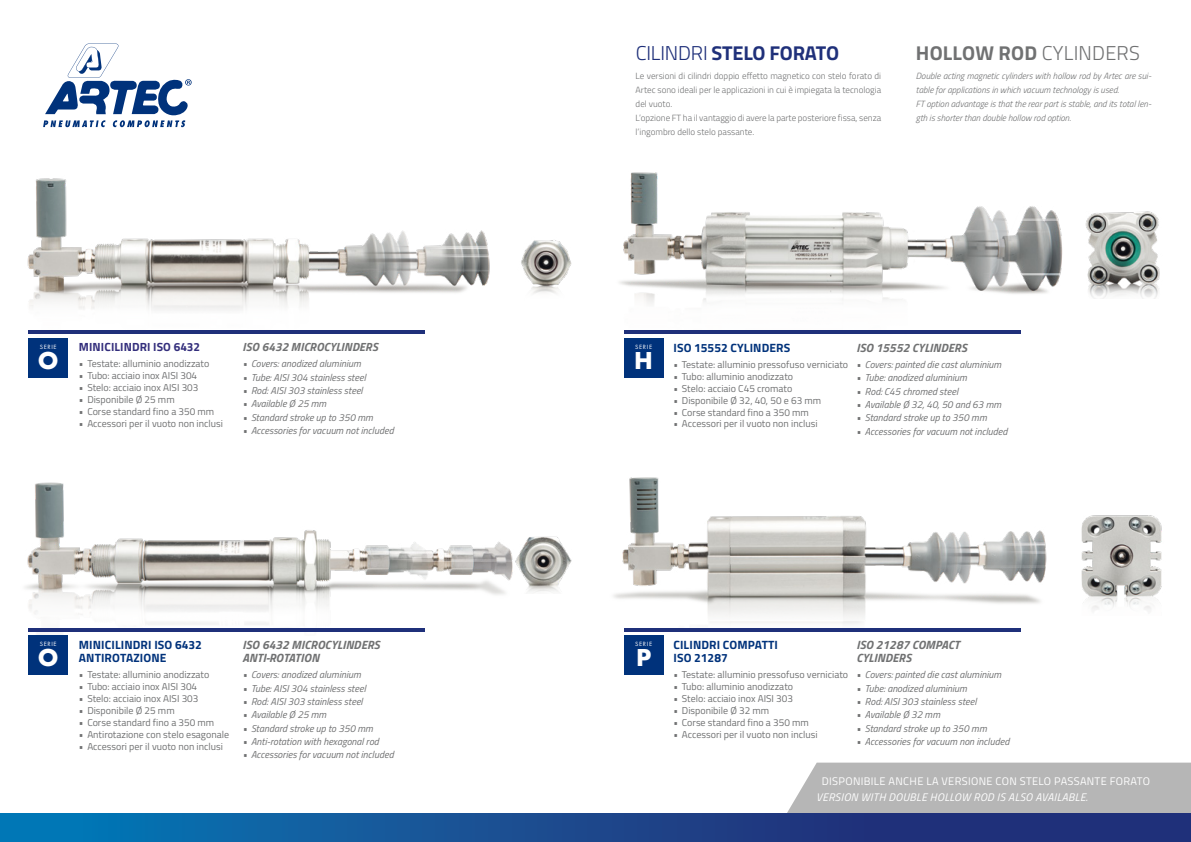
<style>
.page{position:relative;width:1191px;height:842px;background:#fff}
.page>*{position:absolute;margin:0;border:0;box-sizing:border-box;transform-origin:0 0}
.t1{font:700 25.5px "Futura PT";color:#fff}
.t2{font:700 20px "Titillium Web";letter-spacing:-.01em;color:#1f307a}
.t3{font:700 20px "Titillium Web";letter-spacing:.01em;color:#707172}
.t4{font:italic 700 12px/13px "Titillium Web";letter-spacing:.01em;color:#707172}
.t5{font:700 12px/13px "Titillium Web";letter-spacing:.01em;color:#00327b}
.t6{font:italic 700 11.8px "Titillium Web";letter-spacing:.01em;color:#707172}
.t7{font:700 11.8px "Titillium Web";letter-spacing:.01em;color:#332e7c}
.t8{font:11px "Titillium Web";letter-spacing:.03em;color:#fff}
.t9{font:italic 11px "Titillium Web";letter-spacing:.03em;color:#fff}
.t10{font:10px "Titillium Web";color:#707172}
.t11{font:italic 10px "Titillium Web";color:#707172}
.t12{font:300 9px/14px "Titillium Web";color:#707172}
.t13{font:italic 300 9px/14px "Titillium Web";color:#707172}
.t14{font:6.4px "Futura PT";letter-spacing:.11em;color:#fff}
.s1{font-weight:300}
</style>
<div class="page">
<img style="left:613px;top:477px;width:434px;height:147px">
<img style="left:25px;top:482px;width:482px;height:153px">
<img style="left:507px;top:536px;width:65px;height:57px">
<img style="left:1081px;top:515px;width:81px;height:95px">
<img style="left:27px;top:178px;width:463px;height:133px">
<img style="left:619px;top:172px;width:444px;height:162px">
<img style="left:521px;top:240px;width:51px;height:54px">
<img style="left:1085px;top:211px;width:75px;height:87px">
<svg style="left:780px;top:763px;width:411px;height:51px;background:#b6b7b8"></svg>
<div style="left:28px;top:338px;width:40px;height:39px;background:#00327b"></div>
<div style="left:624px;top:338px;width:39px;height:39px;background:#00327b"></div>
<svg style="left:43px;top:44px;width:149px;height:83px"></svg>
<div style="left:0;top:814px;width:1191px;height:28px;background:linear-gradient(to right,#0776b4,#27216d)"></div>
<hr style="left:28px;top:330px;width:397px;height:4px;background:#1f307a">
<hr style="left:624px;top:330px;width:396px;height:4px;background:#1f307a">
<div style="left:28px;top:635px;width:40px;height:40px;background:#00327b"></div>
<svg style="left:28px;top:627px;width:397px;height:4px;fill:#1f307a"></svg>
<div style="left:624px;top:635px;width:39px;height:40px;background:#00327b"></div>
<svg style="left:624px;top:628px;width:396px;height:3px"></svg>
<p class="t14" style="left:40px;top:343px;width:18px">SERIE</p>
<h1 class="t1" style="left:38px;top:344px;width:22px">O</h1>
<p class="t7" style="left:79px;top:338px;width:123px">MINICILINDRI ISO 6432</p>
<p class="t10" style="left:79px;top:356px;width:132px">• Testate: alluminio anodizzato</p>
<p class="t10" style="left:79px;top:368px;width:120px">• Tubo: acciaio inox AISI 304</p>
<p class="t10" style="left:79px;top:380px;width:121px">• Stelo: acciaio inox AISI 303</p>
<p class="t10" style="left:79px;top:392px;width:97px">• Disponibile Ø 25 mm</p>
<p class="t10" style="left:79px;top:404px;width:137px">• Corse standard fino a 350 mm</p>
<p class="t10" style="left:79px;top:416px;width:146px">• Accessori per il vuoto non inclusi</p>
<p class="t6" style="left:242px;top:338px;width:137px">ISO 6432 MICROCYLINDERS</p>
<p class="t11" style="left:242px;top:356px;width:120px">• Covers: anodized aluminium</p>
<p class="t11" style="left:242px;top:370px;width:125px">• Tube: AISI 304 stainless steel</p>
<p class="t11" style="left:242px;top:383px;width:122px">• Rod: AISI 303 stainless steel</p>
<p class="t11" style="left:242px;top:396px;width:85px">• Available Ø 25 mm</p>
<p class="t11" style="left:242px;top:410px;width:132px">• Standard stroke up to 350 mm</p>
<p class="t11" style="left:242px;top:423px;width:153px">• Accessories for vacuum not included</p>
<p class="t14" style="left:40px;top:640px;width:18px">SERIE</p>
<h1 class="t1" style="left:38px;top:641px;width:22px">O</h1>
<p class="t5" style="left:79px;top:638px;width:125px">MINICILINDRI ISO 6432<br>ANTIROTAZIONE</p>
<p class="t10" style="left:79px;top:667px;width:132px">• Testate: alluminio anodizzato</p>
<p class="t10" style="left:79px;top:679px;width:120px">• Tubo: acciaio inox AISI 304</p>
<p class="t10" style="left:79px;top:691px;width:121px">• Stelo: acciaio inox AISI 303</p>
<p class="t10" style="left:79px;top:703px;width:97px">• Disponibile Ø 25 mm</p>
<p class="t10" style="left:79px;top:715px;width:137px">• Corse standard fino a 350 mm</p>
<p class="t10" style="left:79px;top:727px;width:152px">• Antirotazione con stelo esagonale</p>
<p class="t10" style="left:79px;top:739px;width:146px">• Accessori per il vuoto non inclusi</p>
<p class="t4" style="left:243px;top:638px;width:139px">ISO 6432 MICROCYLINDERS<br>ANTI-ROTATION</p>
<p class="t11" style="left:242px;top:667px;width:120px">• Covers: anodized aluminium</p>
<p class="t11" style="left:242px;top:681px;width:125px">• Tube: AISI 304 stainless steel</p>
<p class="t11" style="left:242px;top:694px;width:122px">• Rod: AISI 303 stainless steel</p>
<p class="t11" style="left:242px;top:707px;width:85px">• Available Ø 25 mm</p>
<p class="t11" style="left:242px;top:721px;width:132px">• Standard stroke up to 350 mm</p>
<p class="t11" style="left:242px;top:734px;width:138px">• Anti-rotation with hexagonal rod</p>
<p class="t11" style="left:242px;top:747px;width:153px">• Accessories for vacuum not included</p>
<h2 class="t2" style="left:636px;top:37px;width:205px"><span class="s1">CILINDRI</span> STELO FORATO</h2>
<p class="t12" style="left:635px;top:68px;width:247px">Le versioni di cilindri doppio effetto magnetico con stelo forato di Artec sono ideali per le applicazioni in cui è impiegata la tecnologia del vuoto.<br>L’opzione FT ha il vantaggio di avere la parte posteriore fissa, senza l’ingombro dello stelo passante.</p>
<h2 class="t3" style="left:916px;top:37px;width:225px">HOLLOW ROD <span class="s1">CYLINDERS</span></h2>
<p class="t13" style="left:916px;top:68px;width:237px">Double acting magnetic cylinders with hollow rod by Artec are sui&shy;table for applications in which vacuum technology is used.<br>FT option advantage is that the rear part is stable, and its total len&shy;gth is shorter than double hollow rod option.</p>
<p class="t14" style="left:635px;top:343px;width:18px">SERIE</p>
<h1 class="t1" style="left:634px;top:344px;width:20px">H</h1>
<p class="t5" style="left:673px;top:340px;width:118px">ISO 15552 CYLINDERS</p>
<p class="t10" style="left:673px;top:357px;width:176px">• Testate: alluminio pressofuso verniciato</p>
<p class="t10" style="left:673px;top:369px;width:121px">• Tubo: alluminio anodizzato</p>
<p class="t10" style="left:673px;top:381px;width:120px">• Stelo: acciaio C45 cromato</p>
<p class="t10" style="left:673px;top:393px;width:149px">• Disponibile Ø 32, 40, 50 e 63 mm</p>
<p class="t10" style="left:673px;top:405px;width:137px">• Corse standard fino a 350 mm</p>
<p class="t10" style="left:673px;top:417px;width:146px">• Accessori per il vuoto non inclusi</p>
<p class="t4" style="left:856px;top:340px;width:112px">ISO 15552 CYLINDERS</p>
<p class="t11" style="left:856px;top:357px;width:146px">• Covers: painted die cast aluminium</p>
<p class="t11" style="left:856px;top:370px;width:112px">• Tube: anodized aluminium</p>
<p class="t11" style="left:856px;top:384px;width:103px">• Rod: C45 chromed steel</p>
<p class="t11" style="left:856px;top:397px;width:146px">• Available Ø 32, 40, 50 and 63 mm</p>
<p class="t11" style="left:856px;top:410px;width:132px">• Standard stroke up to 350 mm</p>
<p class="t11" style="left:856px;top:424px;width:153px">• Accessories for vacuum not included</p>
<p class="t14" style="left:635px;top:640px;width:18px">SERIE</p>
<h1 class="t1" style="left:636px;top:641px;width:17px">P</h1>
<p class="t5" style="left:673px;top:638px;width:106px">CILINDRI COMPATTI<br>ISO 21287</p>
<p class="t10" style="left:673px;top:667px;width:176px">• Testate: alluminio pressofuso verniciato</p>
<p class="t10" style="left:673px;top:679px;width:121px">• Tubo: alluminio anodizzato</p>
<p class="t10" style="left:673px;top:691px;width:121px">• Stelo: acciaio inox AISI 303</p>
<p class="t10" style="left:673px;top:703px;width:97px">• Disponibile Ø 32 mm</p>
<p class="t10" style="left:673px;top:715px;width:137px">• Corse standard fino a 350 mm</p>
<p class="t10" style="left:673px;top:727px;width:146px">• Accessori per il vuoto non inclusi</p>
<p class="t4" style="left:856px;top:638px;width:105px">ISO 21287 COMPACT<br>CYLINDERS</p>
<p class="t11" style="left:856px;top:667px;width:146px">• Covers: painted die cast aluminium</p>
<p class="t11" style="left:856px;top:681px;width:112px">• Tube: anodized aluminium</p>
<p class="t11" style="left:856px;top:694px;width:122px">• Rod: AISI 303 stainless steel</p>
<p class="t11" style="left:856px;top:707px;width:85px">• Available Ø 32 mm</p>
<p class="t11" style="left:856px;top:721px;width:132px">• Standard stroke up to 350 mm</p>
<p class="t11" style="left:856px;top:734px;width:154px">• Accessories for vacuum non included</p>
<p class="t8" style="left:822px;top:773px;width:330px">DISPONIBILE ANCHE LA VERSIONE CON STELO PASSANTE FORATO</p>
<p class="t9" style="left:816px;top:789px;width:273px">VERSION WITH DOUBLE HOLLOW ROD IS ALSO AVAILABLE.</p>
</div>
